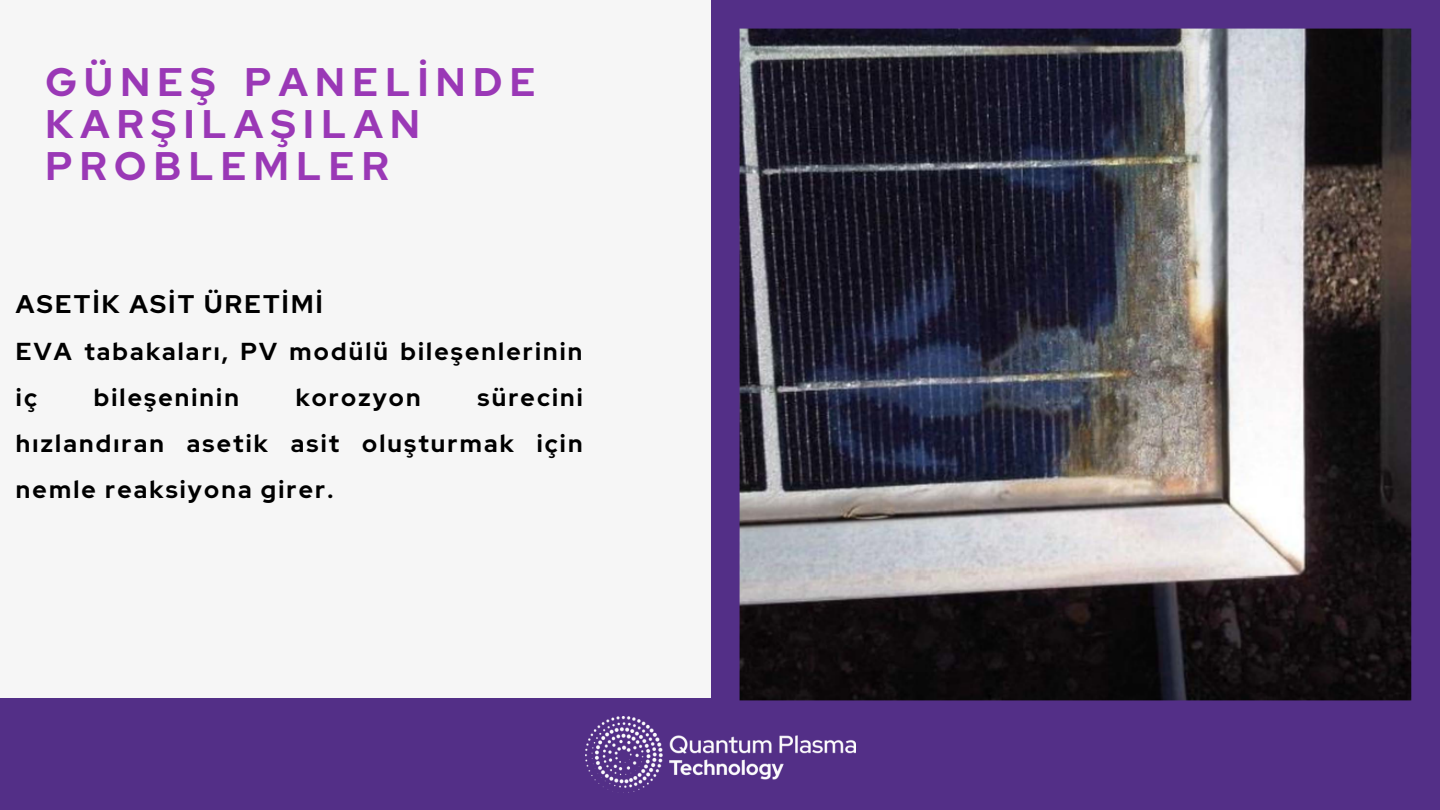
<style>
.page{position:relative;width:1440px;height:810px;background:#f6f6f6}
.page>*{position:absolute;margin:0;border:0;box-sizing:border-box;transform-origin:0 0}
.t1{font:700 39.7px/41.7px "Red Hat Display";letter-spacing:.185em;color:#9a38b6}
.t2{font:700 25.4px "Red Hat Display";letter-spacing:.09em;color:#000}
.t3{font:700 24.4px/45.8px "Red Hat Display";letter-spacing:.09em;color:#000}
</style>
<div class="page">
<div style="left:1px;top:698px;width:1439px;height:112px;background:#532f87"></div>
<img style="left:585px;top:716px;width:270px;height:77px">
<img style="left:711px;top:0;width:729px;height:729px">
<h1 class="t1" style="left:45px;top:61px;width:491px">GÜNEŞ PANELİNDE<br>KARŞILAŞILAN<br>PROBLEMLER</h1>
<p class="t2" style="left:16px;top:287px;width:308px">ASETİK ASİT ÜRETİMİ</p>
<p class="t3" style="left:16px;top:329px;width:568px">EVA tabakaları, PV modülü bileşenlerinin iç</p>
<p class="t3" style="left:16px;top:375px;width:568px;text-align:justify;text-indent:462px">sürecini hızlandıran asetik asit oluşturmak için nemle reaksiyona girer.</p>
<p class="t3" style="left:94px;top:375px;width:147px">bileşeninin</p>
<p class="t3" style="left:296px;top:375px;width:127px">korozyon</p>
</div>
